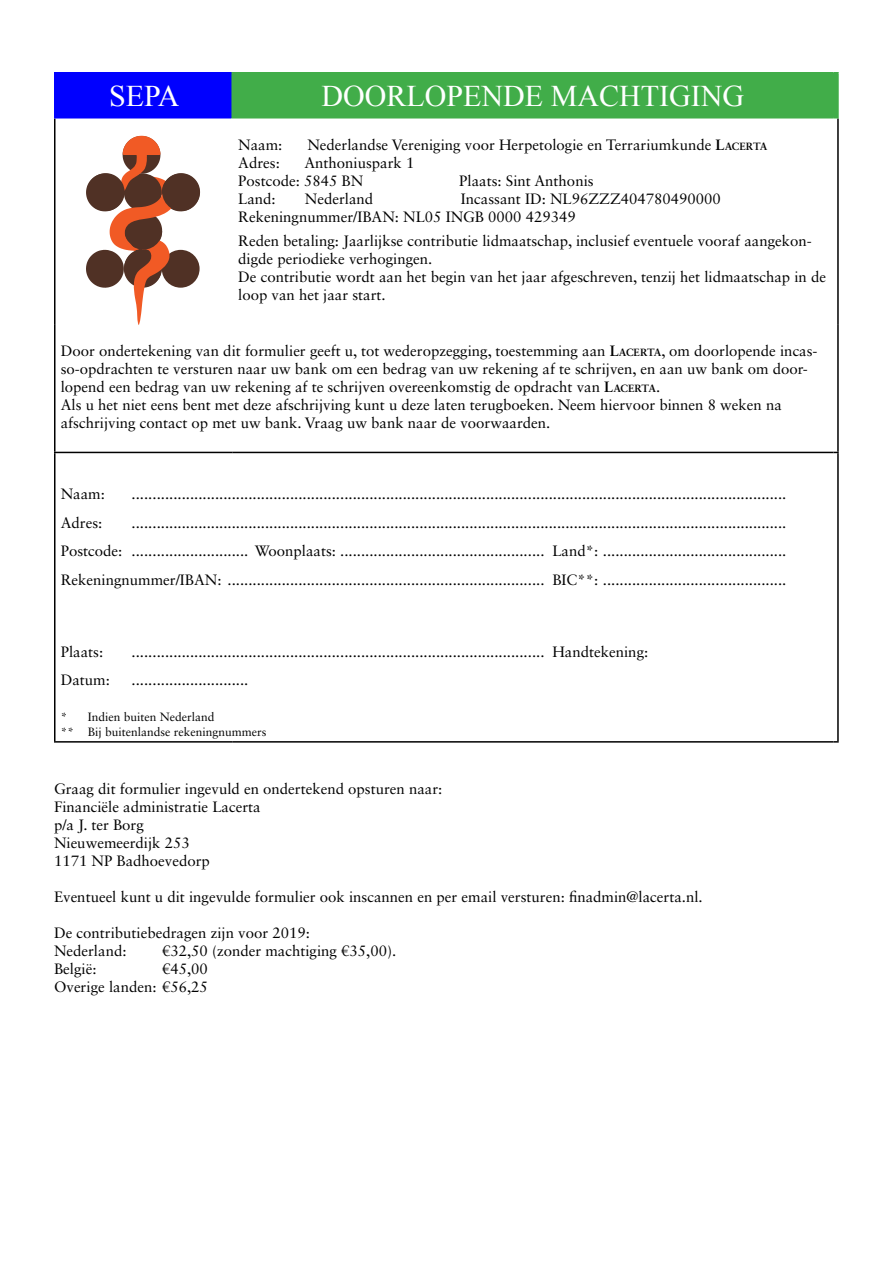
<style>
.page{position:relative;width:893px;height:1263px;background:#fff}
.page>*{position:absolute;margin:0;border:0;box-sizing:border-box;transform-origin:0 0}
.t1{font:30px "Times New Roman";color:#fff}
.t2{font:15px/18px "Sabon LT Std";color:#000}
.t3{font:12px/14.4px "Sabon LT Std";color:#000}
.s1{font-weight:700}
.s2{font-weight:700;font-size:10.5px}
</style>
<div class="page">
<div style="left:55px;top:73px;width:177px;height:45px;background:#00f"></div>
<hr style="left:837px;top:119px;width:2px;height:205px;background:#000">
<hr style="left:54px;top:324px;width:2px;height:128px;background:#000">
<hr style="left:54px;top:452px;width:178px;height:1px;background:#000">
<hr style="left:54px;top:453px;width:2px;height:288px;background:#000">
<hr style="left:232px;top:452px;width:601px;height:1px;background:#000">
<hr style="left:54px;top:741px;width:178px;height:2px;background:#000">
<hr style="left:232px;top:741px;width:601px;height:2px;background:#000">
<div style="left:233px;top:72px;width:606px;height:47px;background:#41ad49"></div>
<hr style="left:54px;top:119px;width:2px;height:205px;background:#000">
<hr style="left:837px;top:324px;width:2px;height:128px;background:#000">
<hr style="left:837px;top:453px;width:2px;height:288px;background:#000">
<svg style="left:833px;top:741px;width:6px;height:2px"></svg>
<hr style="left:54px;top:72px;width:177px;height:2px;background:#00f">
<hr style="left:54px;top:74px;width:2px;height:43px;background:#00f">
<hr style="left:54px;top:117px;width:177px;height:2px;background:#00f">
<hr style="left:231px;top:72px;width:602px;height:2px;background:#41ad49">
<hr style="left:231px;top:74px;width:2px;height:43px;background:#41ad49">
<hr style="left:833px;top:74px;width:1px;height:43px;background:#41ad49">
<hr style="left:231px;top:117px;width:602px;height:2px;background:#41ad49">
<svg style="left:86px;top:136px;width:114px;height:189px"></svg>
<h1 class="t1" style="left:109px;top:75px;width:72px">SEPA</h1>
<h1 class="t1" style="left:322px;top:75px;width:424px">DOORLOPENDE MACHTIGING</h1>
<p class="t2" style="left:238px;top:136px;width:46px">Naam:</p>
<p class="t2" style="left:307px;top:136px;width:461px">Nederlandse Vereniging voor Herpetologie en Terrariumkunde <span class="s1">L</span><span class="s2">ACERTA</span></p>
<p class="t2" style="left:238px;top:154px;width:43px">Adres:</p>
<p class="t2" style="left:238px;top:154px;width:178px;text-indent:66px">Anthoniuspark 1<br>Postcode: 5845 BN</p>
<p class="t2" style="left:459px;top:172px;width:136px">Plaats: Sint Anthonis</p>
<p class="t2" style="left:238px;top:190px;width:39px">Land:</p>
<p class="t2" style="left:305px;top:190px;width:70px">Nederland</p>
<p class="t2" style="left:238px;top:190px;width:484px;text-indent:223px">Incassant ID: NL96ZZZ404780490000<br>Rekeningnummer/IBAN: NL05 INGB 0000 429349</p>
<p class="t2" style="left:238px;top:232px;width:589px">Reden betaling: Jaarlijkse contributie lidmaatschap, inclusief eventuele vooraf aangekon&shy;digde periodieke verhogingen.<br>De contributie wordt aan het begin van het jaar afgeschreven, tenzij het lidmaatschap in de loop van het jaar start.</p>
<p class="t2" style="left:61px;top:342px;width:758px">Door ondertekening van dit formulier geeft u, tot wederopzegging, toestemming aan <span class="s1">L</span><span class="s2">ACERTA</span>, om doorlopende incas&shy;so-opdrachten te versturen naar uw bank om een bedrag van uw rekening af te schrijven, en aan uw bank om door&shy;lopend een bedrag van uw rekening af te schrijven overeenkomstig de opdracht van <span class="s1">L</span><span class="s2">ACERTA</span>.<br>Als u het niet eens bent met deze afschrijving kunt u deze laten terugboeken. Neem hiervoor binnen 8 weken na afschrijving contact op met uw bank. Vraag uw bank naar de voorwaarden.</p>
<p class="t2" style="left:61px;top:485px;width:46px">Naam:</p>
<p class="t2" style="left:132px;top:485px;width:656px">.............................................................................................................................................................</p>
<p class="t2" style="left:61px;top:514px;width:43px">Adres:</p>
<p class="t2" style="left:61px;top:508px;width:727px;line-height:28.5px;text-align:justify;text-indent:71px">.............................................................................................................................................................<br>Postcode: ............................ Woonplaats: ................................................. Land*: ............................................<br>Rekeningnummer/IBAN: ............................................................................ BIC**: ............................................</p>
<p class="t2" style="left:61px;top:643px;width:44px">Plaats:</p>
<p class="t2" style="left:132px;top:643px;width:518px">................................................................................................... Handtekening:</p>
<p class="t2" style="left:61px;top:671px;width:51px">Datum:</p>
<p class="t2" style="left:132px;top:671px;width:118px">............................</p>
<p class="t3" style="left:61px;top:710px;width:207px">* Indien buiten Nederland<br>** Bij buitenlandse rekeningnummers</p>
<p class="t2" style="left:54px;top:780px;width:390px">Graag dit formulier ingevuld en ondertekend opsturen naar:<br>Financiële administratie Lacerta<br>p/a J. ter Borg<br>Nieuwemeerdijk 253<br>1171 NP Badhoevedorp</p>
<p class="t2" style="left:54px;top:888px;width:650px">Eventueel kunt u dit ingevulde formulier ook inscannen en per email versturen: finadmin@lacerta.nl.</p>
<p class="t2" style="left:54px;top:924px;width:257px">De contributiebedragen zijn voor 2019:<br>Nederland:</p>
<p class="t2" style="left:162px;top:942px;width:236px">€32,50 (zonder machtiging €35,00).</p>
<p class="t2" style="left:54px;top:960px;width:44px">België:</p>
<p class="t2" style="left:54px;top:960px;width:155px;text-align:right">€45,00<br>Overige landen: €56,25</p>
</div>
